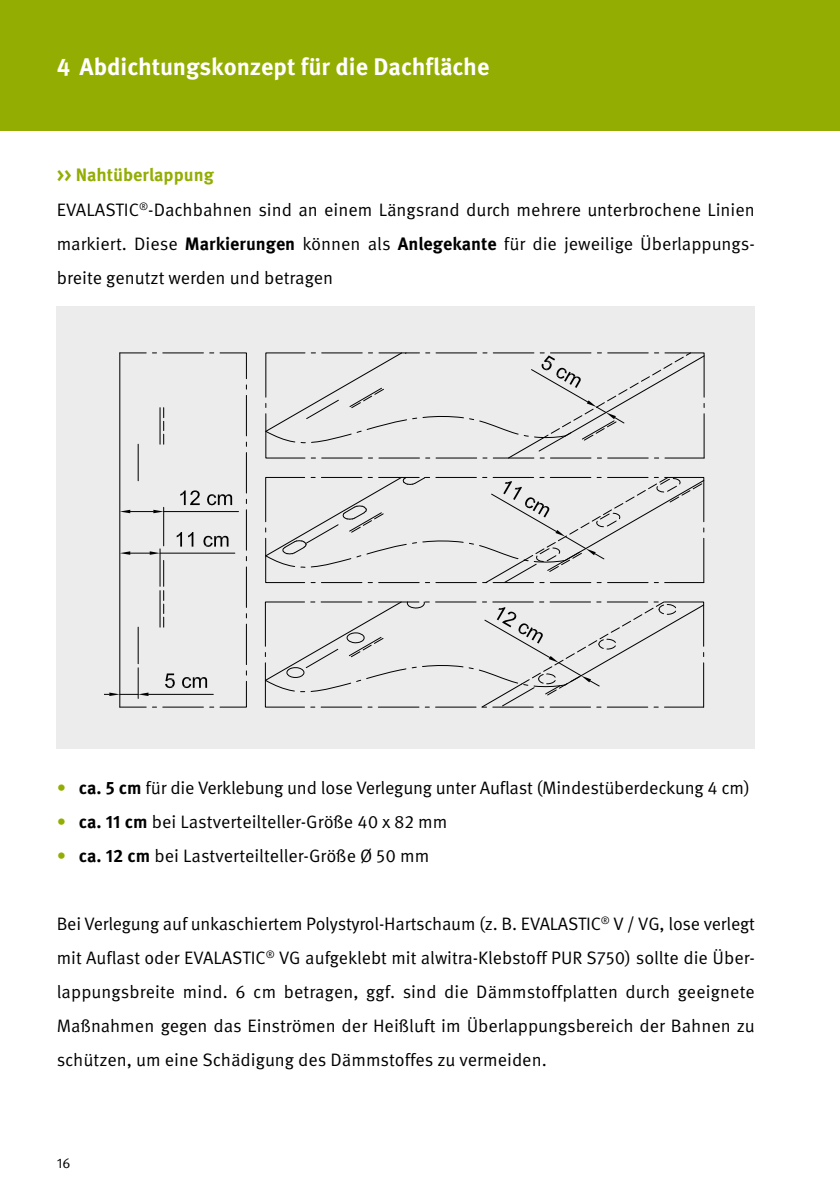
<style>
.page{position:relative;width:840px;height:1191px;background:#fff}
.page>*{position:absolute;margin:0;border:0;box-sizing:border-box;transform-origin:0 0}
.t1{font:700 24px "Meta Pro";color:#fff}
.t2{font:18px/34px "Meta Pro";color:#000}
.t3{font:14px "Meta Pro";color:#000}
.s1{font-weight:700;color:#94ad03}
.s2{font-weight:700}
.s3{color:#94ad03}
</style>
<div class="page">
<div style="left:0;top:0;width:839px;height:130px;background:#94ad03"></div>
<div style="left:57px;top:306px;width:697px;height:442px;background:#ececec"></div>
<hr style="left:119px;top:353px;width:1px;height:354px;background:#000">
<hr style="left:138px;top:627px;width:1px;height:36px;background:#000">
<svg style="left:163px;top:408px;width:1px;height:36px"></svg>
<hr style="left:159px;top:408px;width:1px;height:36px;background:#000">
<hr style="left:138px;top:444px;width:1px;height:37px;background:#000">
<hr style="left:138px;top:668px;width:1px;height:30px;background:#000">
<hr style="left:148px;top:694px;width:65px;height:1px;background:#000">
<svg style="left:104px;top:692px;width:44px;height:4px"></svg>
<svg style="left:165px;top:673px;width:10px;height:16px"></svg>
<hr style="left:159px;top:549px;width:1px;height:37px;background:#000">
<hr style="left:160px;top:553px;width:75px;height:1px;background:#000">
<svg style="left:176px;top:532px;width:6px;height:14px"></svg>
<svg style="left:188px;top:532px;width:5px;height:14px"></svg>
<svg style="left:203px;top:536px;width:25px;height:11px"></svg>
<svg style="left:120px;top:551px;width:44px;height:76px"></svg>
<hr style="left:164px;top:511px;width:74px;height:1px;background:#000">
<svg style="left:120px;top:510px;width:43px;height:3px"></svg>
<svg style="left:180px;top:490px;width:52px;height:16px"></svg>
<hr style="left:163px;top:507px;width:1px;height:39px;background:#000">
<svg style="left:120px;top:352px;width:26px;height:1px"></svg>
<hr style="left:163px;top:352px;width:40px;height:1px;background:#000">
<svg style="left:209px;top:352px;width:38px;height:27px"></svg>
<hr style="left:246px;top:395px;width:1px;height:41px;background:#000">
<hr style="left:246px;top:452px;width:1px;height:41px;background:#000">
<hr style="left:246px;top:510px;width:1px;height:40px;background:#000">
<hr style="left:246px;top:567px;width:1px;height:40px;background:#000">
<hr style="left:246px;top:624px;width:1px;height:40px;background:#000">
<svg style="left:181px;top:671px;width:66px;height:37px"></svg>
<hr style="left:163px;top:706px;width:40px;height:1px;background:#000">
<svg style="left:120px;top:706px;width:26px;height:1px"></svg>
<svg style="left:265px;top:352px;width:440px;height:107px"></svg>
<svg style="left:265px;top:476px;width:439px;height:108px"></svg>
<svg style="left:264px;top:601px;width:440px;height:107px"></svg>
<h1 class="t1" style="left:57px;top:51px;width:434px">4 Abdichtungskonzept für die Dachfläche</h1>
<p class="t2" style="left:57px;top:159px;width:699px"><span class="s1">&gt;&gt; Nahtüberlappung<br></span>EVALASTIC<sup>®</sup>-Dachbahnen sind an einem Längsrand durch mehrere unterbrochene Linien markiert. Diese <span class="s2">Markierungen</span> können als <span class="s2">Anlegekante</span> für die jeweilige Überlappungs&shy;breite genutzt werden und betragen</p>
<p class="t2" style="left:57px;top:771px;width:694px"><span class="s3">•</span> <span class="s2">ca. 5 cm</span> für die Verklebung und lose Verlegung unter Auflast (Mindestüberdeckung 4 cm)</p>
<p class="t2" style="left:57px;top:805px;width:392px"><span class="s3">•</span> <span class="s2">ca. 11 cm</span> bei Lastverteilteller-Größe 40 x 82 mm</p>
<p class="t2" style="left:57px;top:839px;width:374px"><span class="s3">•</span> <span class="s2">ca. 12 cm</span> bei Lastverteilteller-Größe Ø 50 mm</p>
<p class="t2" style="left:57px;top:907px;width:699px;text-align:justify">Bei Verlegung auf unkaschiertem Polystyrol-Hartschaum (z. B. EVALASTIC<sup>®</sup> V / VG, lose verlegt mit Auflast oder EVALASTIC<sup>®</sup> VG aufgeklebt mit alwitra-Klebstoff PUR S750) sollte die Über&shy;lappungsbreite mind. 6 cm betragen, ggf. sind die Dämmstoffplatten durch geeignete Maßnahmen gegen das Einströmen der Heißluft im Überlappungsbereich der Bahnen zu schützen, um eine Schädigung des Dämmstoffes zu vermeiden.</p>
<p class="t3" style="left:57px;top:1154px;width:15px">16</p>
</div>
